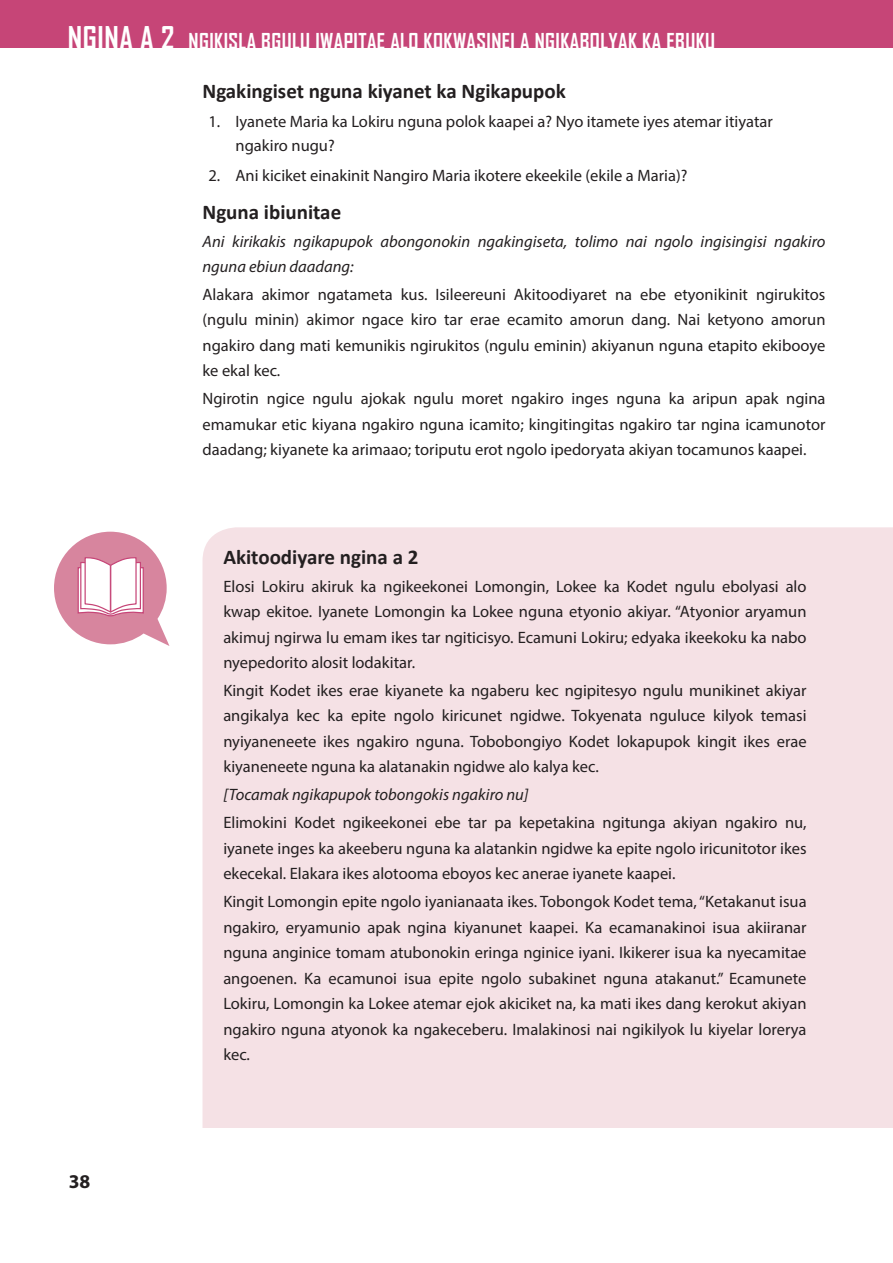
<style>
.page{position:relative;width:893px;height:1263px;background:#fff}
.page>*{position:absolute;margin:0;border:0;box-sizing:border-box;transform-origin:0 0}
.t1{font:700 21px "Calibri";color:#231f20}
.t2{font:700 21px "Agency FB";letter-spacing:.02em;color:#fff}
.t3{font:700 19.5px "Myriad Pro";color:#231f20}
.t4{font:16.5px/25.5px "Myriad Pro";color:#231f20;text-align:justify}
.t5{font:italic 16.5px/25.5px "Myriad Pro";color:#231f20}
.s1{font-size:30px}
</style>
<div class="page">
<div style="left:0;top:0;width:892px;height:48px;background:#c64577"></div>
<div style="left:202px;top:527px;width:691px;height:601px;background:#f5e1e5"></div>
<svg style="left:54px;top:532px;width:115px;height:114px"></svg>
<p class="t2" style="left:68px;top:28px;width:649px"><span class="s1">NGINA A 2</span> NGIKISLA BGULU IWAPITAE ALO KOKWASINEI A NGIKABOLYAK KA EBUKU</p>
<p class="t1" style="left:202px;top:77px;width:365px">Ngakingiset nguna kiyanet ka Ngikapupok</p>
<p class="t4" style="left:235px;top:110px;width:539px;line-height:24px;text-indent:-27px">1. Iyanete Maria ka Lokiru nguna polok kaapei a? Nyo itamete iyes atemar itiyatar ngakiro nugu?</p>
<p class="t4" style="left:208px;top:163px;width:480px">2. Ani kiciket einakinit Nangiro Maria ikotere ekeekile (ekile a Maria)?</p>
<p class="t1" style="left:202px;top:198px;width:140px">Nguna ibiunitae</p>
<p class="t5" style="left:202px;top:228px;width:624px">Ani kirikakis ngikapupok abongonokin ngakingiseta, tolimo nai ngolo ingisingisi ngakiro nguna ebiun daadang:</p>
<p class="t4" style="left:202px;top:281px;width:624px">Alakara akimor ngatameta kus. Isileereuni Akitoodiyaret na ebe etyonikinit ngirukitos (ngulu minin) akimor ngace kiro tar erae ecamito amorun dang. Nai ketyono amorun ngakiro dang mati kemunikis ngirukitos (ngulu eminin) akiyanun nguna etapito ekibooye ke ekal kec.</p>
<p class="t4" style="left:202px;top:386px;width:624px">Ngirotin ngice ngulu ajokak ngulu moret ngakiro inges nguna ka aripun apak ngina emamukar etic kiyana ngakiro nguna icamito; kingitingitas ngakiro tar ngina icamunotor daadang; kiyanete ka arimaao; toriputu erot ngolo ipedoryata akiyan tocamunos kaapei.</p>
<p class="t3" style="left:69px;top:1168px;width:23px">38</p>
<p class="t1" style="left:223px;top:543px;width:197px">Akitoodiyare ngina a 2</p>
<p class="t4" style="left:223px;top:573px;width:585px">Elosi Lokiru akiruk ka ngikeekonei Lomongin, Lokee ka Kodet ngulu ebolyasi alo kwap ekitoe. Iyanete Lomongin ka Lokee nguna etyonio akiyar. “Atyonior aryamun akimuj ngirwa lu emam ikes tar ngiticisyo. Ecamuni Lokiru; edyaka ikeekoku ka nabo nyepedorito alosit lodakitar.</p>
<p class="t4" style="left:223px;top:677px;width:585px">Kingit Kodet ikes erae kiyanete ka ngaberu kec ngipitesyo ngulu munikinet akiyar angikalya kec ka epite ngolo kiricunet ngidwe. Tokyenata nguluce kilyok temasi nyiyaneneete ikes ngakiro nguna. Tobobongiyo Kodet lokapupok kingit ikes erae kiyaneneete nguna ka alatanakin ngidwe alo kalya kec.</p>
<p class="t5" style="left:223px;top:782px;width:307px">[Tocamak ngikapupok tobongokis ngakiro nu]</p>
<p class="t4" style="left:223px;top:810px;width:585px">Elimokini Kodet ngikeekonei ebe tar pa kepetakina ngitunga akiyan ngakiro nu, iyanete inges ka akeeberu nguna ka alatankin ngidwe ka epite ngolo iricunitotor ikes ekecekal. Elakara ikes alotooma eboyos kec anerae iyanete kaapei.</p>
<p class="t4" style="left:223px;top:889px;width:585px">Kingit Lomongin epite ngolo iyanianaata ikes. Tobongok Kodet tema, “Ketakanut isua ngakiro, eryamunio apak ngina kiyanunet kaapei. Ka ecamanakinoi isua akiiranar nguna anginice tomam atubonokin eringa nginice iyani. Ikikerer isua ka nyecamitae angoenen. Ka ecamunoi isua epite ngolo subakinet nguna atakanut.” Ecamunete Lokiru, Lomongin ka Lokee atemar ejok akiciket na, ka mati ikes dang kerokut akiyan ngakiro nguna atyonok ka ngakeceberu. Imalakinosi nai ngikilyok lu kiyelar lorerya kec.</p>
</div>
